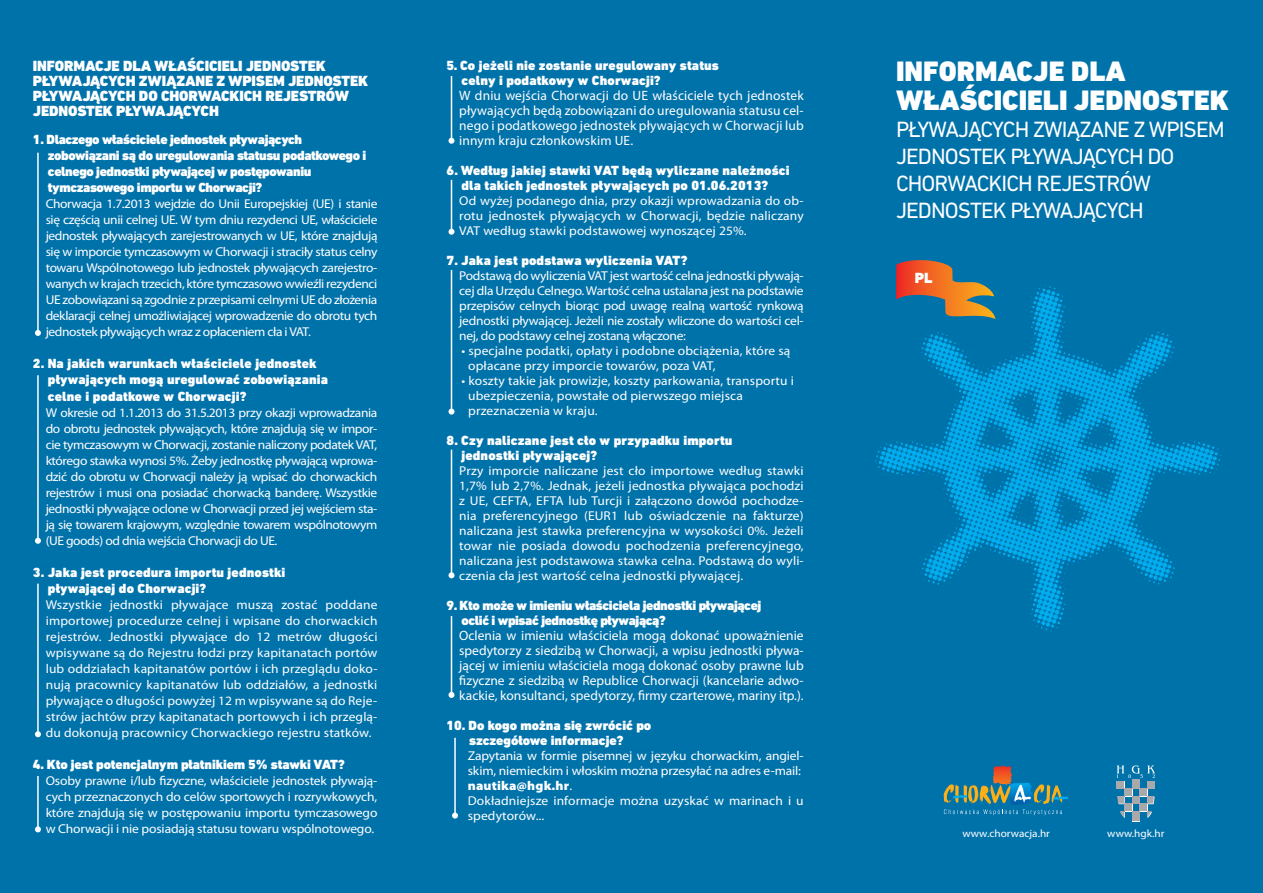
<style>
.page{position:relative;width:1263px;height:893px;background:#0072aa}
.page>*{position:absolute;margin:0;border:0;box-sizing:border-box;transform-origin:0 0}
.t1{font:900 28.65px/28.8px "DIN Next LT Pro";color:#fff}
.t2{font:22.5px/27px "DIN Next LT Pro";letter-spacing:-.04em;color:#fff}
.t3{font:900 15px/15px "DIN Next LT Pro";letter-spacing:-.01em;color:#fff}
.t4{font:900 13.5px/15px "DIN Next LT Pro";color:#fff}
.t5{font:13.5px/15px "Myriad Pro";letter-spacing:.005em;color:#fff;text-align:justify}
.t6{font:900 13.5px/16px "DIN Next LT Pro";letter-spacing:-.03em;color:#fff}
.t7{font:12.9px/16px "Myriad Pro";letter-spacing:.01em;color:#fff;text-align:justify;scale:1.05 1}
.t8{font:12.9px/15px "Myriad Pro";letter-spacing:-.01em;color:#fff;scale:1.05 1}
.t9{font:10.65px "Myriad Pro";color:#fff;scale:1.05 1}
.s1{font-weight:900}
</style>
<div class="page">
<hr style="left:451px;top:76px;width:1px;height:65px;background:#fff">
<svg style="left:448px;top:138px;width:6px;height:6px"></svg>
<hr style="left:451px;top:180px;width:1px;height:52px;background:#fff">
<svg style="left:448px;top:229px;width:6px;height:6px"></svg>
<hr style="left:451px;top:270px;width:1px;height:142px;background:#fff">
<svg style="left:448px;top:409px;width:6px;height:6px"></svg>
<hr style="left:451px;top:450px;width:1px;height:125px;background:#fff">
<svg style="left:448px;top:572px;width:6px;height:6px"></svg>
<hr style="left:451px;top:616px;width:1px;height:79px;background:#fff">
<svg style="left:448px;top:692px;width:6px;height:6px"></svg>
<hr style="left:454px;top:738px;width:2px;height:78px;background:#fff">
<svg style="left:452px;top:813px;width:6px;height:6px"></svg>
<hr style="left:37px;top:153px;width:2px;height:180px;background:#fff">
<svg style="left:35px;top:330px;width:6px;height:6px"></svg>
<hr style="left:37px;top:375px;width:2px;height:166px;background:#fff">
<svg style="left:35px;top:538px;width:6px;height:6px"></svg>
<hr style="left:37px;top:584px;width:2px;height:150px;background:#fff">
<svg style="left:35px;top:731px;width:6px;height:6px"></svg>
<hr style="left:37px;top:776px;width:2px;height:53px;background:#fff">
<svg style="left:35px;top:826px;width:6px;height:6px"></svg>
<svg style="left:896px;top:260px;width:85px;height:24px"></svg>
<svg style="left:875px;top:284px;width:347px;height:347px"></svg>
<svg style="left:1117px;top:765px;width:38px;height:13px"></svg>
<svg style="left:1117px;top:781px;width:8px;height:8px"></svg>
<div style="left:1147px;top:781px;width:8px;height:8px;background:#a7a9ac"></div>
<div style="left:1132px;top:780px;width:8px;height:9px;background:#a7a9ac"></div>
<div style="left:1140px;top:789px;width:7px;height:8px;background:#fff"></div>
<div style="left:1125px;top:789px;width:7px;height:8px;background:#fff"></div>
<div style="left:1132px;top:797px;width:8px;height:7px;background:#a7a9ac"></div>
<div style="left:1125px;top:804px;width:7px;height:8px;background:#fff"></div>
<div style="left:1140px;top:804px;width:7px;height:8px;background:#fff"></div>
<div style="left:1132px;top:812px;width:8px;height:9px;background:#a7a9ac"></div>
<svg style="left:1117px;top:796px;width:8px;height:8px"></svg>
<div style="left:1117px;top:781px;width:7px;height:7px;background:#a7a9ac"></div>
<div style="left:1132px;top:779px;width:7px;height:9px;background:#a7a9ac"></div>
<div style="left:1139px;top:788px;width:8px;height:8px;background:#a7a9ac"></div>
<div style="left:1124px;top:788px;width:8px;height:8px;background:#a7a9ac"></div>
<div style="left:1132px;top:796px;width:7px;height:8px;background:#a7a9ac"></div>
<div style="left:1124px;top:804px;width:8px;height:7px;background:#a7a9ac"></div>
<div style="left:1139px;top:804px;width:8px;height:7px;background:#a7a9ac"></div>
<svg style="left:1120px;top:811px;width:5px;height:7px"></svg>
<div style="left:1132px;top:811px;width:7px;height:10px;background:#a7a9ac"></div>
<svg style="left:1147px;top:796px;width:8px;height:8px"></svg>
<svg style="left:1147px;top:811px;width:5px;height:7px"></svg>
<svg style="left:943px;top:784px;width:126px;height:31px"></svg>
<p class="t3" style="left:33px;top:60px;width:337px">INFORMACJE DLA WŁAŚCICIELI JEDNOSTEK PŁYWAJĄCYCH ZWIĄZANE Z WPISEM JEDNOSTEK PŁYWAJĄCYCH DO CHORWACKICH REJESTRÓW JEDNOSTEK PŁYWAJĄCYCH</p>
<h1 class="t1" style="left:896px;top:60px;width:334px">INFORMACJE DLA<br>WŁAŚCICIELI JEDNOSTEK</h1>
<h2 class="t2" style="left:896px;top:118px;width:330px">PŁYWAJĄCYCH ZWIĄZANE Z WPISEM<br>JEDNOSTEK PŁYWAJĄCYCH DO<br>CHORWACKICH REJESTRÓW<br>JEDNOSTEK PŁYWAJĄCYCH</h2>
<p class="t4" style="left:461px;top:59px;width:259px;text-indent:-15px">5. Co jeżeli nie zostanie uregulowany status celny i podatkowy w Chorwacji?</p>
<p class="t5" style="left:459px;top:89px;width:346px">W dniu wejścia Chorwacji do UE właściciele tych jednostek pływających będą zobowiązani do uregulowania statusu cel&shy;nego i podatkowego jednostek pływających w Chorwacji lub innym kraju członkowskim UE.</p>
<p class="t4" style="left:446px;top:164px;width:345px;text-align:center">6. Według jakiej stawki VAT będą wyliczane należności dla takich jednostek pływających po 01.06.2013?</p>
<p class="t7" style="left:459px;top:194px;width:330px;line-height:15px">Od wyżej podanego dnia, przy okazji wprowadzania do ob&shy;rotu jednostek pływających w Chorwacji, będzie naliczany VAT według stawki podstawowej wynoszącej 25%.</p>
<p class="t4" style="left:446px;top:254px;width:242px">7. Jaka jest podstawa wyliczenia VAT?</p>
<p class="t7" style="left:459px;top:269px;width:330px;line-height:15px">Podstawą do wyliczenia VAT jest wartość celna jednostki pływają&shy;cej dla Urzędu Celnego. Wartość celna ustalana jest na podstawie przepisów celnych biorąc pod uwagę realną wartość rynkową jednostki pływającej. Jeżeli nie zostały wliczone do wartości cel&shy;nej, do podstawy celnej zostaną włączone:</p>
<p class="t7" style="left:468px;top:344px;width:308px;line-height:15px;text-indent:-7px">• specjalne podatki, opłaty i podobne obciążenia, które są opłacane przy imporcie towarów, poza VAT,</p>
<p class="t7" style="left:468px;top:374px;width:312px;line-height:15px;text-align:left;text-indent:-7px">• koszty takie jak prowizje, koszty parkowania, transportu i ubezpieczenia, powstałe od pierwszego miejsca przeznaczenia w kraju.</p>
<p class="t4" style="left:461px;top:434px;width:273px;text-indent:-15px">8. Czy naliczane jest cło w przypadku importu jednostki pływającej?</p>
<p class="t7" style="left:459px;top:464px;width:330px;line-height:15px">Przy imporcie naliczane jest cło importowe według stawki 1,7% lub 2,7%. Jednak, jeżeli jednostka pływająca pochodzi z UE, CEFTA, EFTA lub Turcji i załączono dowód pochodze&shy;nia preferencyjnego (EUR1 lub oświadczenie na fakturze) naliczana jest stawka preferencyjna w wysokości 0%. Jeżeli towar nie posiada dowodu pochodzenia preferencyjnego, naliczana jest podstawowa stawka celna. Podstawą do wyli&shy;czenia cła jest wartość celna jednostki pływającej.</p>
<p class="t6" style="left:461px;top:599px;width:301px;line-height:15px;text-indent:-15px">9. Kto może w imieniu właściciela jednostki pływającej oclić i wpisać jednostkę pływającą?</p>
<p class="t5" style="left:459px;top:629px;width:346px">Oclenia w imieniu właściciela mogą dokonać upoważnienie spedytorzy z siedzibą w Chorwacji, a wpisu jednostki pływa&shy;jącej w imieniu właściciela mogą dokonać osoby prawne lub fizyczne z siedzibą w Republice Chorwacji (kancelarie adwo&shy;kackie, konsultanci, spedytorzy, firmy czarterowe, mariny itp.).</p>
<p class="t4" style="left:446px;top:719px;width:206px;text-align:center">10. Do kogo można się zwrócić po szczegółowe informacje?</p>
<p class="t8" style="left:468px;top:749px;width:321px">Zapytania w formie pisemnej w języku chorwackim, angiel&shy;skim, niemieckim i włoskim można przesyłać na adres e-mail: <span class="s1">nautika@hgk.hr</span>.<br>Dokładniejsze informacje można uzyskać w marinach i u spedytorów...</p>
<p class="t6" style="left:48px;top:133px;width:320px;text-indent:-15px">1. Dlaczego właściciele jednostek pływających zobowiązani są do uregulowania statusu podatkowego i celnego jednostki pływającej w postępowaniu tymczasowego importu w Chorwacji?</p>
<p class="t7" style="left:46px;top:197px;width:317px">Chorwacja 1.7.2013 wejdzie do Unii Europejskiej (UE) i stanie się częścią unii celnej UE. W tym dniu rezydenci UE, właściciele jednostek pływających zarejestrowanych w UE, które znajdują się w imporcie tymczasowym w Chorwacji i straciły status celny towaru Wspólnotowego lub jednostek pływających zarejestro&shy;wanych w krajach trzecich, które tymczasowo wwieźli rezydenci UE zobowiązani są zgodnie z przepisami celnymi UE do złożenia deklaracji celnej umożliwiającej wprowadzenie do obrotu tych jednostek pływających wraz z opłaceniem cła i VAT.</p>
<p class="t4" style="left:48px;top:357px;width:282px;line-height:16px;text-indent:-15px">2. Na jakich warunkach właściciele jednostek pływających mogą uregulować zobowiązania celne i podatkowe w Chorwacji?</p>
<p class="t7" style="left:46px;top:405px;width:317px">W okresie od 1.1.2013 do 31.5.2013 przy okazji wprowadzania do obrotu jednostek pływających, które znajdują się w impor&shy;cie tymczasowym w Chorwacji, zostanie naliczony podatek VAT, którego stawka wynosi 5%. Żeby jednostkę pływającą wprowa&shy;dzić do obrotu w Chorwacji należy ją wpisać do chorwackich rejestrów i musi ona posiadać chorwacką banderę. Wszystkie jednostki pływające oclone w Chorwacji przed jej wejściem sta&shy;ją się towarem krajowym, względnie towarem wspólnotowym (UE goods) od dnia wejścia Chorwacji do UE.</p>
<p class="t4" style="left:48px;top:565px;width:239px;line-height:16px;text-indent:-15px">3. Jaka jest procedura importu jednostki pływającej do Chorwacji?</p>
<p class="t7" style="left:46px;top:598px;width:317px">Wszystkie jednostki pływające muszą zostać poddane importowej procedurze celnej i wpisane do chorwackich rejestrów. Jednostki pływające do 12 metrów długości wpisywane są do Rejestru łodzi przy kapitanatach portów lub oddziałach kapitanatów portów i ich przeglądu doko&shy;nują pracownicy kapitanatów lub oddziałów, a jednostki pływające o długości powyżej 12 m wpisywane są do Reje&shy;strów jachtów przy kapitanatach portowych i ich przeglą&shy;du dokonują pracownicy Chorwackiego rejestru statków.</p>
<p class="t4" style="left:33px;top:758px;width:313px">4. Kto jest potencjalnym płatnikiem 5% stawki VAT?</p>
<p class="t7" style="left:46px;top:774px;width:317px">Osoby prawne i/lub fizyczne, właściciele jednostek pływają&shy;cych przeznaczonych do celów sportowych i rozrywkowych, które znajdują się w postępowaniu importu tymczasowego w Chorwacji i nie posiadają statusu towaru wspólnotowego.</p>
<p class="t3" style="left:915px;top:272px;width:19px">PL</p>
<p class="t9" style="left:962px;top:829px;width:85px">www.chorwacja.hr</p>
<p class="t9" style="left:1107px;top:829px;width:56px">www.hgk.hr</p>
</div>
